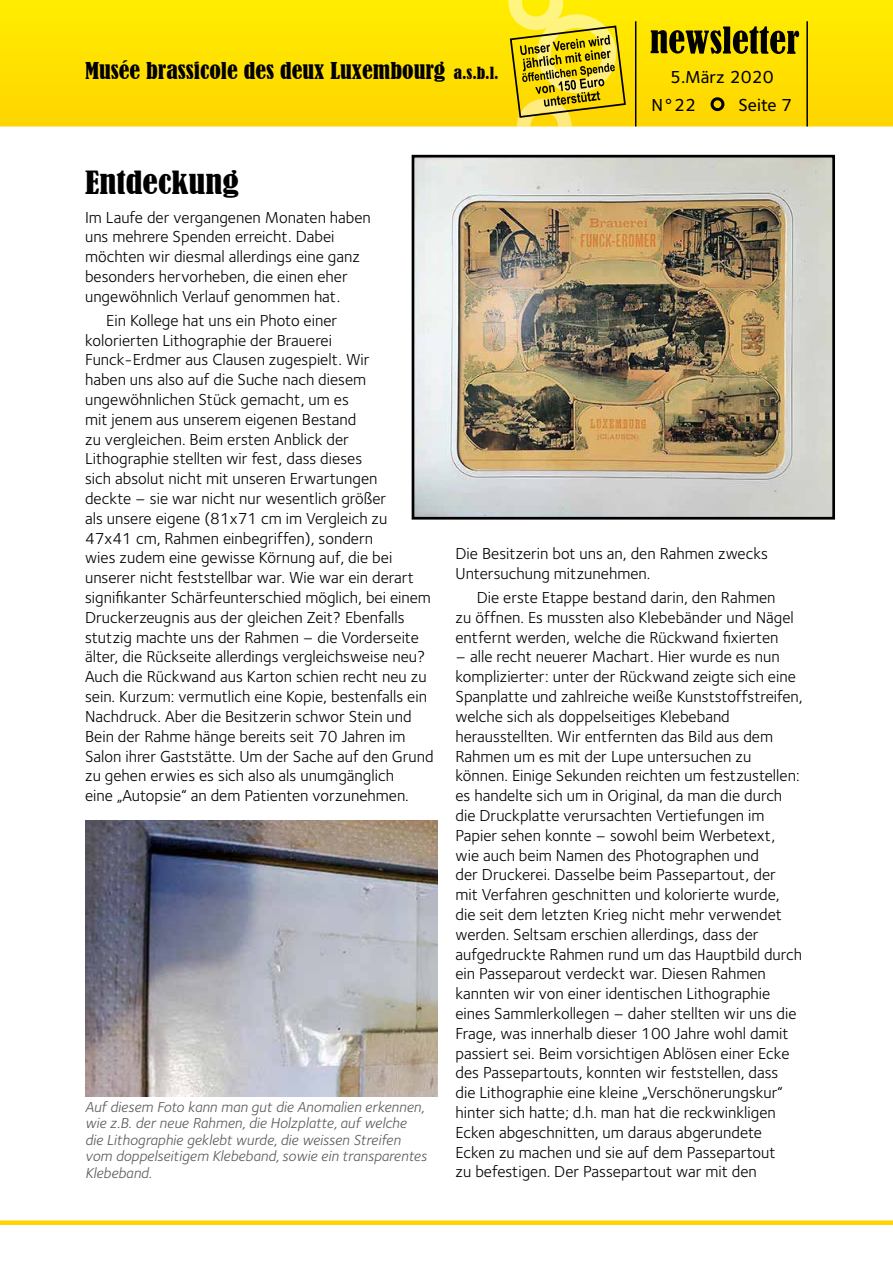
<style>
.page{position:relative;width:893px;height:1263px;background:#fff}
.page>*{position:absolute;margin:0;border:0;box-sizing:border-box;transform-origin:0 0}
.t1{font:condensed 30px "Bernard";color:#000;scale:1.15 1}
.t2{font:condensed 21.75px "Bernard";color:#000;scale:1.1 1}
.t3{font:18px/28.5px "Foundry Sterling Medium CE";color:#000}
.t4{font:16.5px/19.8px "Foundry Sterling Book CE";color:#000}
.t5{font:15px/16.5px "Foundry Sterling Book Italic CE";color:#58585a}
.s1{font-size:15.75px;color:#ffd400}
</style>
<div class="page">
<svg style="left:0;top:0;width:893px;height:126px;background:#fee000"></svg>
<svg style="left:651px;top:26px;width:148px;height:28px;background:#7d7000"></svg>
<div style="left:712px;top:99px;width:11px;height:11px;background:#ffd400;border-radius:50%"></div>
<div style="left:711px;top:97px;width:13px;height:14px;border:3px solid #000;border-radius:50%"></div>
<div style="left:0;top:1220px;width:893px;height:5px;background:#ffd400"></div>
<hr style="left:806px;top:21px;width:2px;height:105px;background:#000">
<svg style="left:508px;top:0;width:129px;height:126px;background:#dbc41e"></svg>
<img style="left:416px;top:159px;width:415px;height:357px">
<div style="left:412px;top:155px;width:423px;height:365px;border:3px solid #000"></div>
<img style="left:85px;top:820px;width:352px;height:276px">
<h2 class="t2" style="left:85px;top:58px;width:378px">Musée brassicole des deux Luxembourg <span class="s1">a.s.b.l.</span></h2>
<p class="t3" style="left:651px;top:63px;width:124px;text-indent:19px">5.März 2020<br>N°22</p>
<p class="t3" style="left:738px;top:91px;width:55px">Seite 7</p>
<h1 class="t1" style="left:85px;top:165px;width:135px">Entdeckung</h1>
<p class="t4" style="left:85px;top:207px;width:287px">Im Laufe der vergangenen Monaten haben uns mehrere Spenden erreicht. Dabei möchten wir diesmal allerdings eine ganz besonders hervorheben, die einen eher ungewöhnlich Verlauf genommen hat.</p>
<p class="t4" style="left:85px;top:311px;width:350px;text-indent:21px">Ein Kollege hat uns ein Photo einer<br>kolorierten Lithographie der Brauerei<br>Funck-Erdmer aus Clausen zugespielt. Wir<br>haben uns also auf die Suche nach diesem ungewöhnlichen Stück gemacht, um es<br>mit jenem aus unserem eigenen Bestand<br>zu vergleichen. Beim ersten Anblick der Lithographie stellten wir fest, dass dieses<br>sich absolut nicht mit unseren Erwartungen<br>deckte – sie war nicht nur wesentlich größer<br>als unsere eigene (81x71 cm im Vergleich zu 47x41 cm, Rahmen einbegriffen), sondern<br>wies zudem eine gewisse Körnung auf, die bei unserer nicht feststellbar war. Wie war ein derart signifikanter Schärfeunterschied möglich, bei einem Druckerzeugnis aus der gleichen Zeit? Ebenfalls stutzig machte uns der Rahmen – die Vorderseite älter, die Rückseite allerdings vergleichsweise neu?<br>Auch die Rückwand aus Karton schien recht neu zu sein. Kurzum: vermutlich eine Kopie, bestenfalls ein Nachdruck. Aber die Besitzerin schwor Stein und Bein der Rahme hänge bereits seit 70 Jahren im Salon ihrer Gaststätte. Um der Sache auf den Grund zu gehen erwies es sich also als unumgänglich<br>eine „Autopsie“ an dem Patienten vorzunehmen.</p>
<p class="t5" style="left:85px;top:1099px;width:343px">Auf diesem Foto kann man gut die Anomalien erkennen, wie z.B. der neue Rahmen, die Holzplatte, auf welche die Lithographie geklebt wurde, die weissen Streifen vom doppelseitigem Klebeband, sowie ein transparentes Klebeband.</p>
<p class="t4" style="left:455px;top:544px;width:314px">Die Besitzerin bot uns an, den Rahmen zwecks<br>Untersuchung mitzunehmen.</p>
<p class="t4" style="left:455px;top:588px;width:340px;text-indent:21px">Die erste Etappe bestand darin, den Rahmen zu öffnen. Es mussten also Klebebänder und Nägel entfernt werden, welche die Rückwand fixierten</p>
<p class="t4" style="left:455px;top:647px;width:349px">– alle recht neuerer Machart. Hier wurde es nun komplizierter: unter der Rückwand zeigte sich eine Spanplatte und zahlreiche weiße Kunststoffstreifen, welche sich als doppelseitiges Klebeband herausstellten. Wir entfernten das Bild aus dem Rahmen um es mit der Lupe untersuchen zu können. Einige Sekunden reichten um festzustellen: es handelte sich um in Original, da man die durch die Druckplatte verursachten Vertiefungen im Papier sehen konnte – sowohl beim Werbetext, wie auch beim Namen des Photographen und<br>der Druckerei. Dasselbe beim Passepartout, der<br>mit Verfahren geschnitten und kolorierte wurde, die seit dem letzten Krieg nicht mehr verwendet werden. Seltsam erschien allerdings, dass der aufgedruckte Rahmen rund um das Hauptbild durch ein Passeparout verdeckt war. Diesen Rahmen kannten wir von einer identischen Lithographie eines Sammlerkollegen – daher stellten wir uns die Frage, was innerhalb dieser 100 Jahre wohl damit passiert sei. Beim vorsichtigen Ablösen einer Ecke des Passepartouts, konnten wir feststellen, dass<br>die Lithographie eine kleine „Verschönerungskur“ hinter sich hatte; d.h. man hat die reckwinkligen Ecken abgeschnitten, um daraus abgerundete Ecken zu machen und sie auf dem Passepartout<br>zu befestigen. Der Passepartout war mit den</p>
</div>
